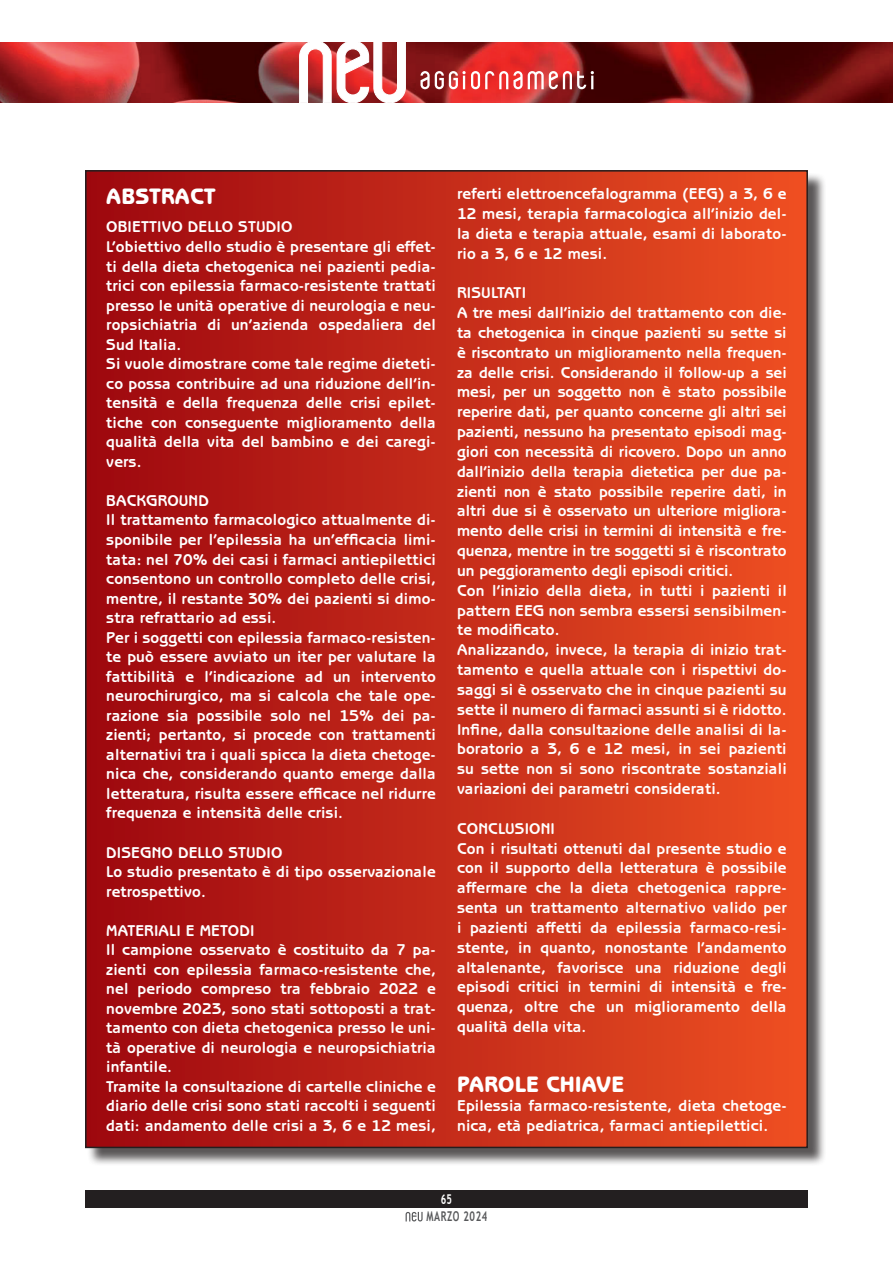
<style>
.page{position:relative;width:893px;height:1263px;background:#fff}
.page>*{position:absolute;margin:0;border:0;box-sizing:border-box;transform-origin:0 0}
.t1{font:800 22.5px "Benguiat Gothic";letter-spacing:.01em;color:#fff}
.t2{font:700 15.75px/19.5px "Benguiat Gothic";letter-spacing:.01em;color:#fff}
.t3{font:700 13.5px "Trebuchet MS";letter-spacing:.06em;color:#57585a;scale:.7 1}
.t4{font:700 13.5px "Trebuchet MS";color:#fff;scale:.7 1}
</style>
<div class="page">
<img style="left:1px;top:43px;width:892px;height:59px">
<svg style="left:420px;top:71px;width:174px;height:18px"></svg>
<svg style="left:299px;top:42px;width:107px;height:61px"></svg>
<div style="left:85px;top:1191px;width:723px;height:17px;background:#231f20"></div>
<svg style="left:406px;top:1212px;width:17px;height:9px"></svg>
<img style="left:0;top:0;width:1px;height:264px">
<div style="left:87px;top:172px;width:740px;height:994px;background:#231f20;opacity:.75"></div>
<div style="left:86px;top:171px;width:721px;height:976px;background:linear-gradient(to right,#9d0710,#ee5023)"></div>
<h1 class="t1" style="left:106px;top:183px;width:111px">ABSTRACT</h1>
<p class="t2" style="left:106px;top:217px;width:331px">Obi ettivo dello studio<br>L’obiettivo dello studio è presentare gli effet&shy;ti della dieta chetogenica nei pazienti pedia&shy;trici con epilessia farmaco-resistente trattati presso le unità operative di neurologia e neu&shy;ropsichiatria di un’azienda ospedaliera del Sud Italia.<br>Si vuole dimostrare come tale regime dieteti&shy;co possa contribuire ad una riduzione dell’in&shy;tensità e della frequenza delle crisi epilet&shy;tiche con conseguente miglioramento della qualità della vita del bambino e dei caregi&shy;vers.</p>
<p class="t2" style="left:106px;top:491px;width:331px">Background<br>Il trattamento farmacologico attualmente di&shy;sponibile per l’epilessia ha un’efficacia limi&shy;tata: nel 70% dei casi i farmaci antiepilettici consentono un controllo completo delle crisi, mentre, il restante 30% dei pazienti si dimo&shy;stra refrattario ad essi.<br>Per i soggetti con epilessia farmaco-resisten&shy;te può essere avviato un iter per valutare la fattibilità e l’indicazione ad un intervento neurochirurgico, ma si calcola che tale ope&shy;razione sia possibile solo nel 15% dei pa&shy;zienti; pertanto, si procede con trattamenti alternativi tra i quali spicca la dieta chetoge&shy;nica che, considerando quanto emerge dalla letteratura, risulta essere efficace nel ridurre frequenza e intensità delle crisi.</p>
<p class="t2" style="left:106px;top:842px;width:331px">Disegno dello studio<br>Lo studio presentato è di tipo osservazionale retrospettivo.</p>
<p class="t2" style="left:106px;top:920px;width:331px">Materiali e metodi<br>Il campione osservato è costituito da 7 pa&shy;zienti con epilessia farmaco-resistente che, nel periodo compreso tra febbraio 2022 e novembre 2023, sono stati sottoposti a trat&shy;tamento con dieta chetogenica presso le uni&shy;tà operative di neurologia e neuropsichiatria infantile.<br>Tramite la consultazione di cartelle cliniche e diario delle crisi sono stati raccolti i seguenti dati: andamento delle crisi a 3, 6 e 12 mesi,</p>
<p class="t2" style="left:457px;top:184px;width:331px;text-align:justify">referti elettroencefalogramma (EEG) a 3, 6 e 12 mesi, terapia farmacologica all’inizio del&shy;la dieta e terapia attuale, esami di laborato&shy;rio a 3, 6 e 12 mesi.</p>
<p class="t2" style="left:457px;top:283px;width:331px">Risultati<br>A tre mesi dall’inizio del trattamento con die&shy;ta chetogenica in cinque pazienti su sette si è riscontrato un miglioramento nella frequen&shy;za delle crisi. Considerando il follow-up a sei mesi, per un soggetto non è stato possibile reperire dati, per quanto concerne gli altri sei pazienti, nessuno ha presentato episodi mag&shy;giori con necessità di ricovero. Dopo un anno dall’inizio della terapia dietetica per due pa&shy;zienti non è stato possibile reperire dati, in altri due si è osservato un ulteriore migliora&shy;mento delle crisi in termini di intensità e fre&shy;quenza, mentre in tre soggetti si è riscontrato un peggioramento degli episodi critici.<br>Con l’inizio della dieta, in tutti i pazienti il pattern EEG non sembra essersi sensibilmen&shy;te modificato.<br>Analizzando, invece, la terapia di inizio trat&shy;tamento e quella attuale con i rispettivi do&shy;saggi si è osservato che in cinque pazienti su sette il numero di farmaci assunti si è ridotto.<br>Infine, dalla consultazione delle analisi di la&shy;boratorio a 3, 6 e 12 mesi, in sei pazienti su sette non si sono riscontrate sostanziali variazioni dei parametri considerati.</p>
<p class="t2" style="left:457px;top:818px;width:331px">Conclusioni<br>Con i risultati ottenuti dal presente studio e con il supporto della letteratura è possibile affermare che la dieta chetogenica rappre&shy;senta un trattamento alternativo valido per i pazienti affetti da epilessia farmaco-resi&shy;stente, in quanto, nonostante l’andamento altalenante, favorisce una riduzione degli episodi critici in termini di intensità e fre&shy;quenza, oltre che un miglioramento della qualità della vita.</p>
<h1 class="t1" style="left:457px;top:1070px;width:168px">PAROLE CHIAVE</h1>
<p class="t2" style="left:457px;top:1096px;width:331px">Epilessia farmaco-resistente, dieta chetoge&shy;nica, età pediatrica, farmaci antiepilettici.</p>
<p class="t4" style="left:441px;top:1191px;width:17px">65</p>
<p class="t3" style="left:427px;top:1208px;width:88px">MARZO 2024</p>
</div>
